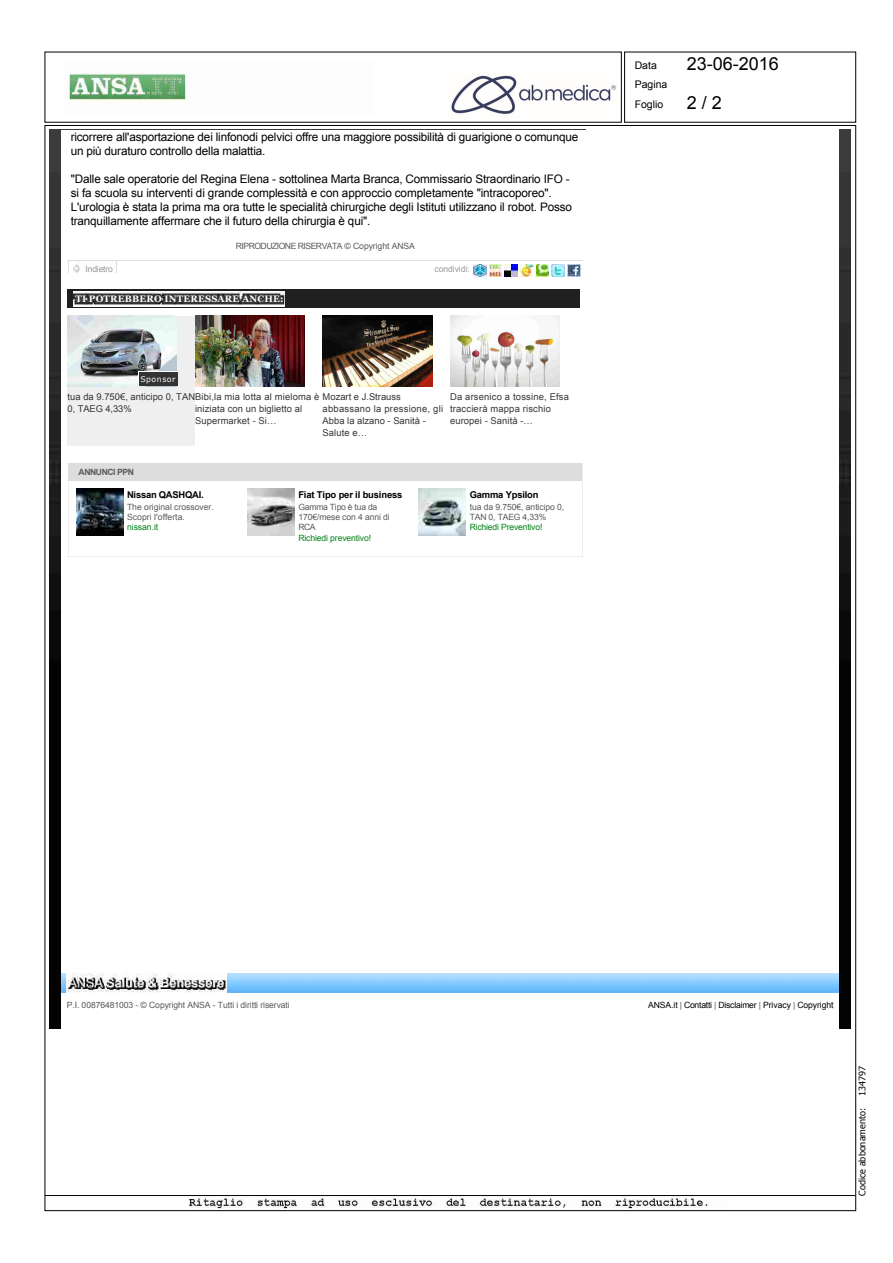
<style>
.page{position:relative;width:893px;height:1263px;background:#fff}
.page>*{position:absolute;margin:0;border:0;box-sizing:border-box;transform-origin:0 0}
.t1{font:18px "Arial";color:#000}
.t2{font:11.7px/14.1px "Arial";letter-spacing:-.015em;color:#000}
.t3{font:10.5px/19.5px "Arial";color:#000}
.t4{font:9.45px/11.7px "Arial";letter-spacing:.01em;color:#353535}
.t5{font:700 9.45px "Arial";letter-spacing:-.02em;color:#000}
.t6{font:700 9.45px "Georgia";letter-spacing:.02em;color:#fff}
.t7{font:9px "Tahoma";color:#000}
.t8{font:8.55px/10.2px "Arial";letter-spacing:-.01em;color:#595959}
.t9{font:8.55px "Arial";letter-spacing:-.015em;color:#008115}
.t10{font:8.55px "Arial";letter-spacing:-.01em;color:#000}
.t11{font:8.55px "Arial";letter-spacing:-.055em;color:#595959}
.t12{font:8.55px "Arial";letter-spacing:-.01em;color:#999}
.t13{font:700 8.55px "Arial";letter-spacing:-.05em;color:#595959}
.t14{font:7.8px "Verdana";letter-spacing:.065em;color:#fff}
.s1{color:#595959}
</style>
<div class="page">
<img style="left:189px;top:1196px;width:539px;height:13px">
<img style="left:69px;top:73px;width:117px;height:28px">
<img style="left:50px;top:130px;width:801px;height:899px">
<div style="left:61px;top:130px;width:778px;height:899px;background:#fff"></div>
<img style="left:61px;top:973px;width:778px;height:20px">
<img style="left:67px;top:973px;width:159px;height:20px">
<div style="left:68px;top:289px;width:512px;height:19px;background:#202020"></div>
<div style="left:68px;top:316px;width:127px;height:129px;background:#efefef"></div>
<img style="left:195px;top:316px;width:110px;height:70px">
<img style="left:323px;top:316px;width:109px;height:70px">
<img style="left:450px;top:316px;width:110px;height:70px">
<img style="left:73px;top:292px;width:211px;height:15px">
<img style="left:68px;top:316px;width:108px;height:70px">
<div style="left:138px;top:371px;width:39px;height:15px;background:#333"></div>
<hr style="left:138px;top:371px;width:39px;height:1px;background:#fff">
<svg style="left:138px;top:372px;width:1px;height:14px"></svg>
<hr style="left:68px;top:463px;width:515px;height:1px;background:#eee">
<hr style="left:68px;top:556px;width:515px;height:1px;background:#eee">
<hr style="left:68px;top:463px;width:1px;height:94px;background:#eee">
<hr style="left:582px;top:463px;width:1px;height:94px;background:#eee">
<div style="left:68px;top:464px;width:514px;height:17px;background:#ddd"></div>
<img style="left:76px;top:489px;width:47px;height:47px">
<img style="left:248px;top:489px;width:46px;height:47px">
<img style="left:419px;top:489px;width:47px;height:47px">
<hr style="left:68px;top:260px;width:515px;height:1px;background:#dedede">
<svg style="left:68px;top:261px;width:1px;height:12px"></svg>
<img style="left:73px;top:261px;width:7px;height:12px">
<svg style="left:116px;top:261px;width:1px;height:12px"></svg>
<svg style="left:474px;top:264px;width:106px;height:13px"></svg>
<hr style="left:45px;top:1195px;width:810px;height:1px;background:#000">
<img style="left:451px;top:75px;width:166px;height:39px">
<p class="t2" style="left:71px;top:130px;width:509px">ricorrere all'asportazione dei linfonodi pelvici offre una maggiore possibilità di guarigione o comunque un più duraturo controllo della malattia.</p>
<p class="t2" style="left:71px;top:172px;width:503px">"Dalle sale operatorie del Regina Elena - sottolinea Marta Branca, Commissario Straordinario IFO - si fa scuola su interventi di grande complessità e con approccio completamente "intracoporeo".<br>L'urologia è stata la prima ma ora tutte le specialità chirurgiche degli Istituti utilizzano il robot. Posso tranquillamente affermare che il futuro della chirurgia è qui".</p>
<p class="t11" style="left:236px;top:241px;width:181px">RIPRODUZIONE RISERVATA © Copyright ANSA</p>
<p class="t12" style="left:86px;top:264px;width:29px">Indietro</p>
<p class="t12" style="left:434px;top:264px;width:37px">condividi:</p>
<p class="t6" style="left:75px;top:293px;width:210px">TI POTREBBERO INTERESSARE ANCHE:</p>
<p class="t14" style="left:140px;top:375px;width:37px">Sponsor</p>
<p class="t4" style="left:68px;top:391px;width:335px">tua da 9.750€, anticipo 0, TANBibi,la mia lotta al mieloma è Mozart e J.Strauss<br>0, TAEG 4,33%</p>
<p class="t4" style="left:195px;top:403px;width:109px">iniziata con un biglietto al<br>Supermarket - Si…</p>
<p class="t4" style="left:323px;top:403px;width:122px">abbassano la pressione, gli<br>Abba la alzano - Sanità -<br>Salute e…</p>
<p class="t4" style="left:450px;top:391px;width:120px">Da arsenico a tossine, Efsa traccierà mappa rischio europei - Sanità -…</p>
<p class="t13" style="left:79px;top:466px;width:57px">ANNUNCI PPN</p>
<p class="t5" style="left:127px;top:489px;width:78px">Nissan QASHQAI.</p>
<p class="t8" style="left:127px;top:502px;width:88px">The original crossover.<br>Scopri l'offerta.</p>
<p class="t9" style="left:127px;top:522px;width:33px">nissan.it</p>
<p class="t5" style="left:298px;top:489px;width:106px">Fiat Tipo per il business</p>
<p class="t8" style="left:298px;top:502px;width:93px">Gamma Tipo è tua da<br>170€/mese con 4 anni di<br>RCA</p>
<p class="t9" style="left:298px;top:532px;width:74px">Richiedi preventivo!</p>
<p class="t5" style="left:470px;top:489px;width:70px">Gamma Ypsilon</p>
<p class="t8" style="left:470px;top:502px;width:96px">tua da 9.750€, anticipo 0,<br>TAN 0, TAEG 4,33%</p>
<p class="t9" style="left:470px;top:522px;width:74px">Richiedi Preventivo!</p>
<p class="t3" style="left:635px;top:55px;width:34px">Data<br>Pagina<br>Foglio</p>
<h1 class="t1" style="left:687px;top:52px;width:94px">23-06-2016</h1>
<h1 class="t1" style="left:687px;top:91px;width:36px">2 / 2</h1>
<p class="t8" style="left:67px;top:999px;width:224px">P.I. 00876481003 - © Copyright ANSA - Tutti i diritti riservati</p>
<p class="t10" style="left:648px;top:999px;width:187px">ANSA.it <span class="s1">|</span> Contatti <span class="s1">|</span> Disclaimer <span class="s1">|</span> Privacy <span class="s1">|</span> Copyright</p>
<p class="t7" style="left:856px;top:1096px;width:31px;rotate:-90deg">134797</p>
<p class="t7" style="left:856px;top:1195px;width:89px;rotate:-90deg">Codice abbonamento:</p>
</div>
